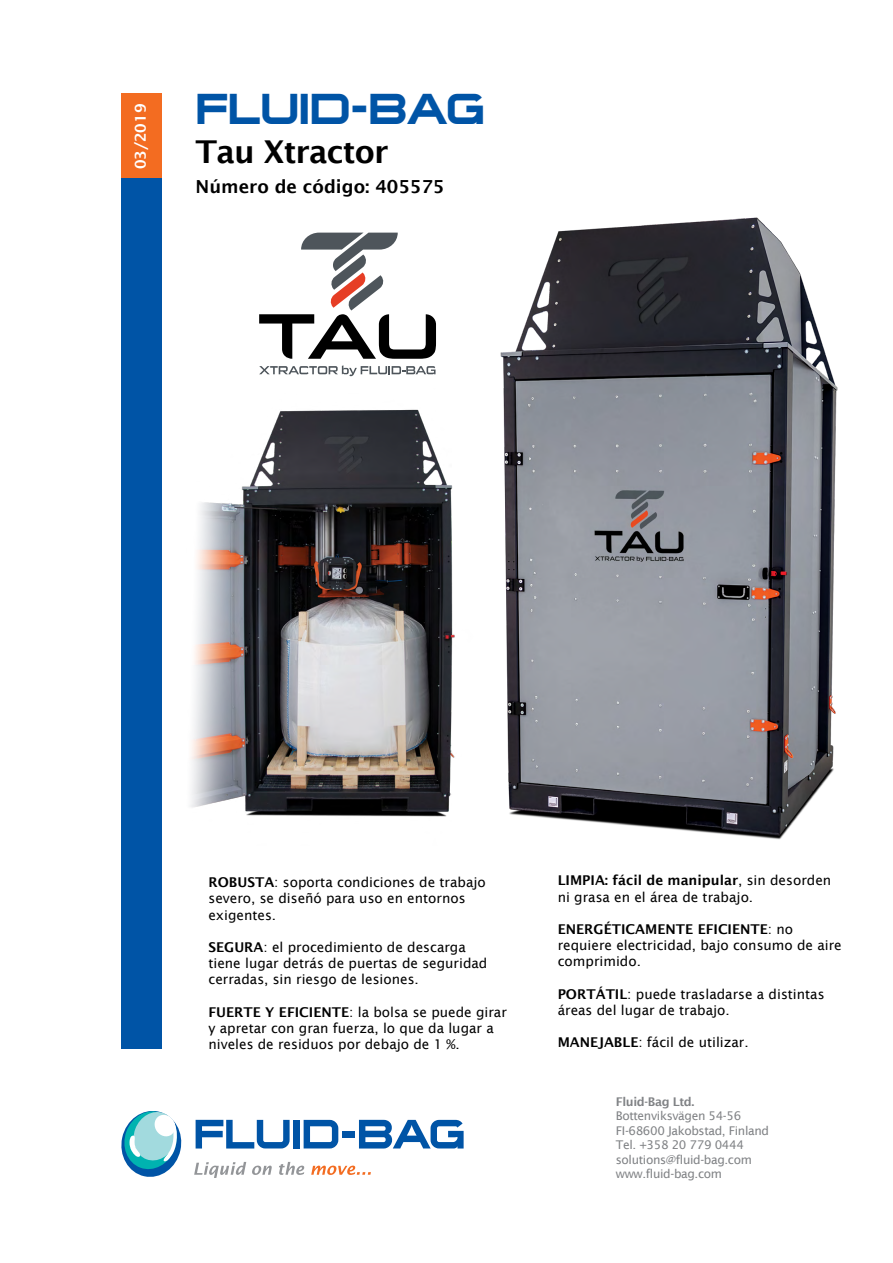
<style>
.page{position:relative;width:893px;height:1263px;background:#fff}
.page>*{position:absolute;margin:0;border:0;box-sizing:border-box;transform-origin:0 0}
.t1{font:42px "Sui Generis Free";color:#0054a6}
.t2{font:600 31.5px "Lucida Sans";letter-spacing:-.025em;color:#000}
.t3{font:600 18px "Lucida Sans";color:#000}
.t4{font:600 15px "Lucida Sans";color:#fff}
.t5{font:13.5px/16.2px "Lucida Sans";color:#000}
.t6{font:12px/14.4px "Lucida Sans";letter-spacing:-.03em;color:#808285}
.t7{font:600 12px "Lucida Sans";letter-spacing:-.03em;color:#808285}
.s1{font-weight:600}
</style>
<div class="page">
<div style="left:121px;top:93px;width:41px;height:956px;background:#0054a6"></div>
<div style="left:121px;top:93px;width:41px;height:85px;background:#f36c21"></div>
<svg style="left:121px;top:1111px;width:61px;height:66px"></svg>
<svg style="left:196px;top:1120px;width:94px;height:28px"></svg>
<div style="left:293px;top:1120px;width:7px;height:28px;background:#0054a6"></div>
<svg style="left:304px;top:1120px;width:34px;height:28px"></svg>
<div style="left:342px;top:1131px;width:13px;height:6px;background:#0054a6"></div>
<svg style="left:359px;top:1120px;width:105px;height:28px"></svg>
<svg style="left:194px;top:1162px;width:52px;height:16px"></svg>
<svg style="left:252px;top:1165px;width:20px;height:10px"></svg>
<svg style="left:279px;top:1162px;width:25px;height:13px"></svg>
<svg style="left:311px;top:1165px;width:60px;height:10px"></svg>
<img style="left:500px;top:217px;width:338px;height:623px">
<svg style="left:259px;top:365px;width:177px;height:11px"></svg>
<svg style="left:259px;top:233px;width:177px;height:126px"></svg>
<img style="left:190px;top:409px;width:265px;height:408px">
<p class="t4" style="left:132px;top:169px;width:67px;rotate:-90deg">03/2019</p>
<h1 class="t1" style="left:196px;top:84px;width:291px">FLUID-BAG</h1>
<h2 class="t2" style="left:196px;top:133px;width:194px">Tau Xtractor</h2>
<h3 class="t3" style="left:196px;top:176px;width:250px">Número de código: 405575</h3>
<p class="t5" style="left:208px;top:874px;width:279px"><span class="s1">ROBUSTA</span>: soporta condiciones de trabajo severo, se diseñó para uso en entornos exigentes.</p>
<p class="t5" style="left:208px;top:939px;width:280px"><span class="s1">SEGURA</span>: el procedimiento de descarga tiene lugar detrás de puertas de seguridad cerradas, sin riesgo de lesiones.</p>
<p class="t5" style="left:208px;top:1004px;width:300px"><span class="s1">FUERTE Y EFICIENTE</span>: la bolsa se puede girar y apretar con gran fuerza, lo que da lugar a niveles de residuos por debajo de 1 %.</p>
<p class="t5" style="left:558px;top:872px;width:275px"><span class="s1">LIMPIA: fácil de manipular</span>, sin desorden ni grasa en el área de trabajo.</p>
<p class="t5" style="left:558px;top:921px;width:286px"><span class="s1">ENERGÉTICAMENTE EFICIENTE</span>: no requiere electricidad, bajo consumo de aire comprimido.</p>
<p class="t5" style="left:558px;top:986px;width:268px"><span class="s1">PORTÁTIL</span>: puede trasladarse a distintas áreas del lugar de trabajo.</p>
<p class="t5" style="left:558px;top:1034px;width:193px"><span class="s1">MANEJABLE</span>: fácil de utilizar.</p>
<p class="t7" style="left:616px;top:1095px;width:80px">Fluid-Bag Ltd.</p>
<p class="t6" style="left:616px;top:1109px;width:155px">Bottenviksvägen 54-56<br>FI-68600 Jakobstad, Finland<br>Tel. +358 20 779 0444 solutions@fluid-bag.com www.fluid-bag.com</p>
</div>
